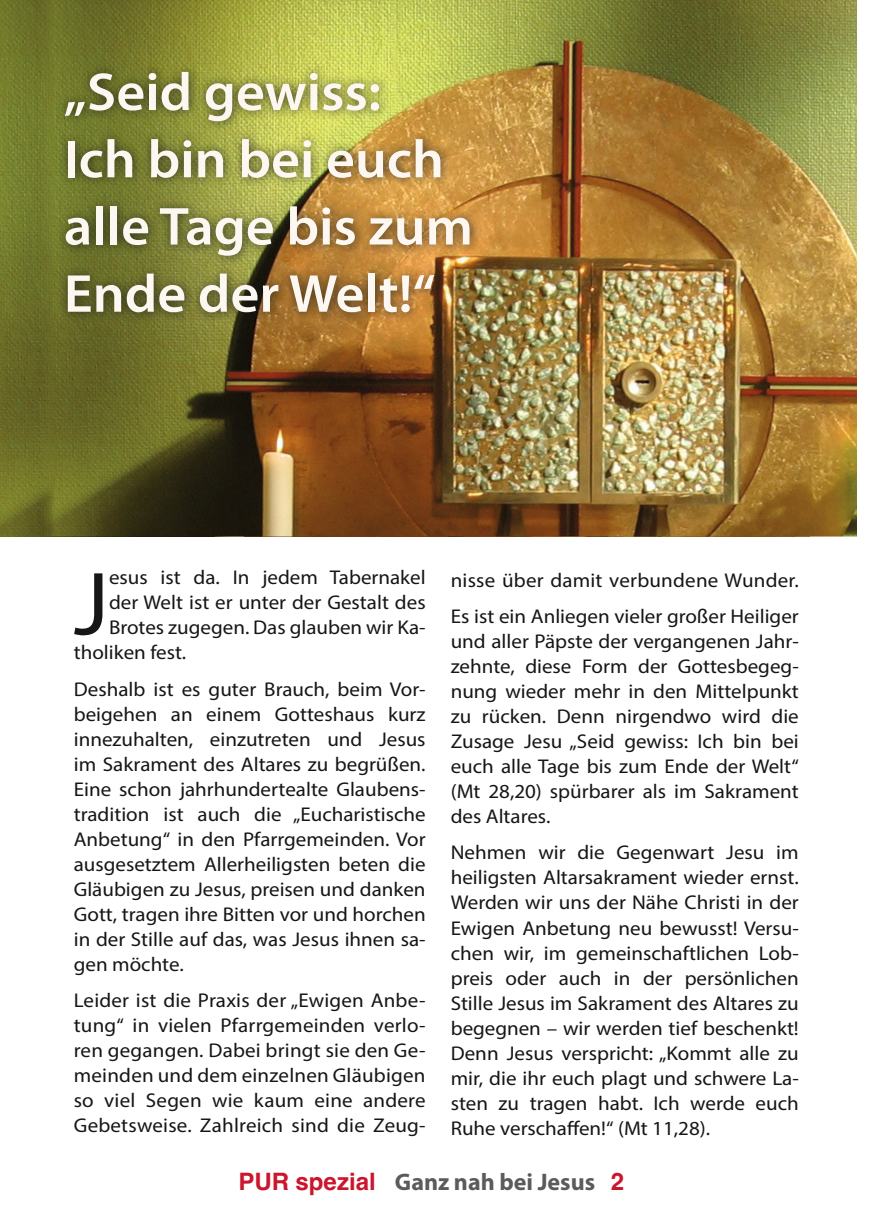
<style>
.page{position:relative;width:874px;height:1225px;background:#fff}
.page>*{position:absolute;margin:0;border:0;box-sizing:border-box;transform-origin:0 0}
.t1{font:90.4px "Myriad Pro";color:#151616;scale:1.05 1}
.t2{font:600 53.8px "Myriad Pro";color:#fdf7f1;scale:1.04 1}
.t3{font:700 24px "Myriad Pro";color:#5b5b5b}
.t4{font:20px/25px "Myriad Pro";color:#151616;text-align:justify;scale:1.05 1}
.s1{font-family:"Helvetica";color:#cb162d}
</style>
<div class="page">
<img style="left:0;top:0;width:38px;height:536px">
<img style="left:38px;top:0;width:818px;height:536px">
<div style="left:56px;top:62px;width:425px;height:262px;background:#151616;opacity:.75"></div>
<p class="t2" style="left:64px;top:58px;width:306px">„Seid gewiss:</p>
<p class="t2" style="left:64px;top:125px;width:367px">Ich bin bei euch</p>
<p class="t2" style="left:64px;top:192px;width:395px">alle Tage bis zum</p>
<p class="t2" style="left:64px;top:259px;width:358px">Ende der Welt!“</p>
<p class="t1" style="left:74px;top:548px;width:35px">J</p>
<p class="t4" style="left:109px;top:565px;width:303px">esus ist da. In jedem Tabernakel</p>
<p class="t4" style="left:109px;top:590px;width:303px">der Welt ist er unter der Gestalt des</p>
<p class="t4" style="left:109px;top:615px;width:303px">Brotes zugegen. Das glauben wir Ka-</p>
<p class="t4" style="left:74px;top:640px;width:109px">tholiken fest.</p>
<p class="t4" style="left:74px;top:676px;width:336px">Deshalb ist es guter Brauch, beim Vor&shy;beigehen an einem Gotteshaus kurz innezuhalten, einzutreten und Jesus im Sakrament des Altares zu begrüßen.<br>Eine schon jahrhundertealte Glaubens&shy;tradition ist auch die „Eucharistische Anbetung“ in den Pfarrgemeinden. Vor ausgesetztem Allerheiligsten beten die Gläubigen zu Jesus, preisen und danken Gott, tragen ihre Bitten vor und horchen in der Stille auf das, was Jesus ihnen sa&shy;gen möchte.</p>
<p class="t4" style="left:74px;top:987px;width:336px">Leider ist die Praxis der „Ewigen Anbe&shy;tung“ in vielen Pfarrgemeinden verlo&shy;ren gegangen. Dabei bringt sie den Ge&shy;meinden und dem einzelnen Gläubigen so viel Segen wie kaum eine andere Gebetsweise. Zahlreich sind die Zeug-</p>
<p class="t4" style="left:450px;top:567px;width:333px">nisse über damit verbundene Wunder.</p>
<p class="t4" style="left:450px;top:603px;width:333px">Es ist ein Anliegen vieler großer Heiliger und aller Päpste der vergangenen Jahr&shy;zehnte, diese Form der Gottesbegeg&shy;nung wieder mehr in den Mittelpunkt zu rücken. Denn nirgendwo wird die Zusage Jesu „Seid gewiss: Ich bin bei euch alle Tage bis zum Ende der Welt“ (Mt 28,20) spürbarer als im Sakrament des Altares.</p>
<p class="t4" style="left:450px;top:840px;width:333px">Nehmen wir die Gegenwart Jesu im heiligsten Altarsakrament wieder ernst.<br>Werden wir uns der Nähe Christi in der Ewigen Anbetung neu bewusst! Versu&shy;chen wir, im gemeinschaftlichen Lob&shy;preis oder auch in der persönlichen Stille Jesus im Sakrament des Altares zu begegnen – wir werden tief beschenkt!<br>Denn Jesus verspricht: „Kommt alle zu mir, die ihr euch plagt und schwere La&shy;sten zu tragen habt. Ich werde euch Ruhe verschaffen!“ (Mt 11,28).</p>
<p class="t3" style="left:238px;top:1166px;width:387px"><span class="s1">PUR spezial</span> Ganz nah bei Jesus <span class="s1">2</span></p>
</div>
